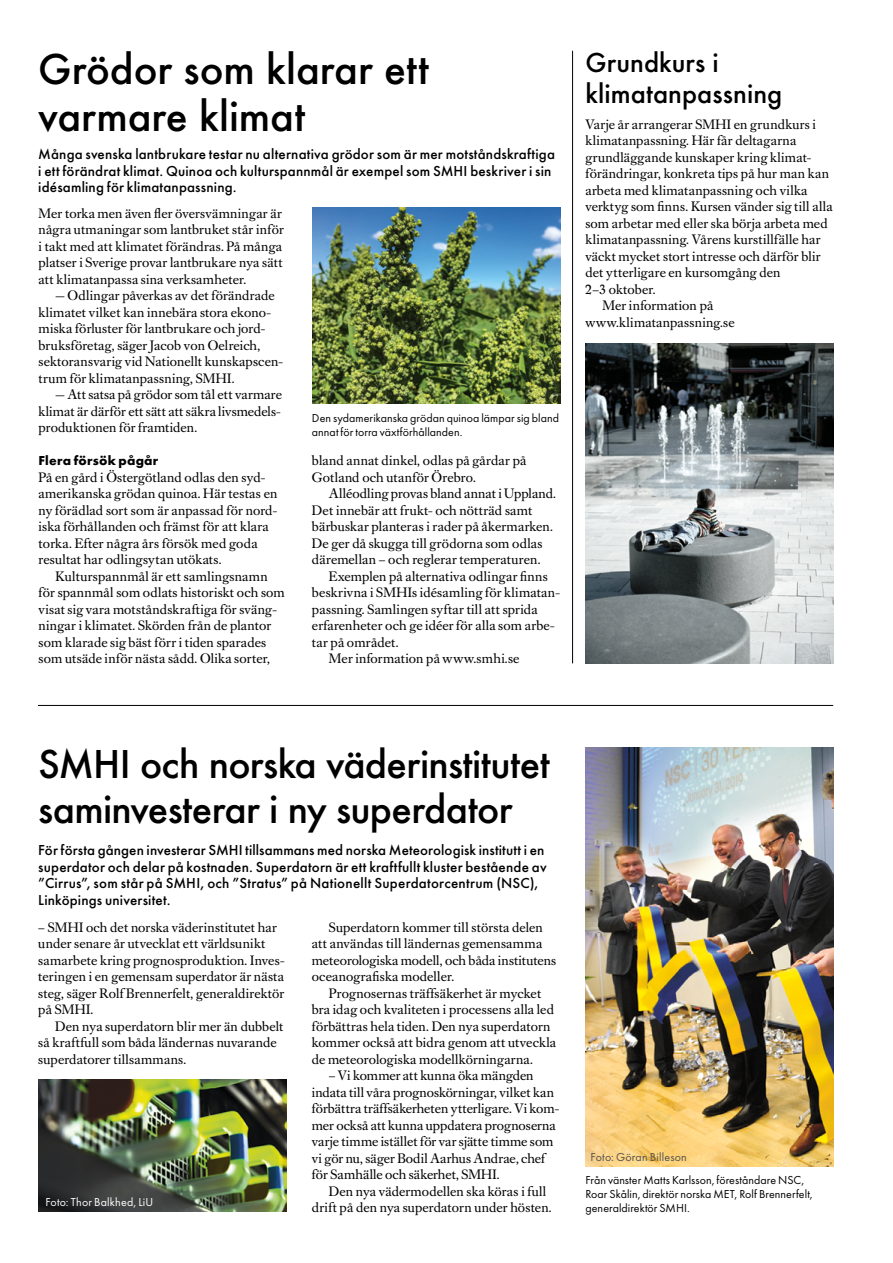
<style>
.page{position:relative;width:893px;height:1263px;background:#fff}
.page>*{position:absolute;margin:0;border:0;box-sizing:border-box;transform-origin:0 0}
.t1{font:500 45px/47.2px "Futura EFOP";color:#000}
.t2{font:500 42px/45px "Futura EFOP";letter-spacing:-.015em;color:#000}
.t3{font:500 28.5px/31.5px "Futura EFOP";color:#000}
.t4{font:500 15px/16.5px "Futura EFOP";letter-spacing:.01em;color:#000}
.t5{font:13.5px/16.5px "Caslon Book BE";letter-spacing:.015em;color:#000}
.t6{font:700 13.5px "Futura EFOP";letter-spacing:.015em;color:#000}
.t7{font:12px/14.2px "Futura EFOP";letter-spacing:.005em;color:#000}
.t8{font:12px "Futura EFOP";letter-spacing:.015em;color:#fff}
.t9{font:12px "Futura EFOP";letter-spacing:.015em;color:#54504d}
</style>
<div class="page">
<img style="left:38px;top:1080px;width:248px;height:132px">
<img style="left:585px;top:747px;width:248px;height:419px">
<img style="left:585px;top:344px;width:248px;height:319px">
<hr style="left:572px;top:51px;width:1px;height:612px;background:#000">
<hr style="left:38px;top:705px;width:795px;height:1px;background:#000">
<img style="left:312px;top:207px;width:248px;height:197px">
<h1 class="t1" style="left:38px;top:45px;width:392px">Grödor som klarar ett varmare klimat</h1>
<p class="t4" style="left:38px;top:146px;width:518px">Många svenska lantbrukare testar nu alternativa grödor som är mer motståndskraftiga i ett förändrat klimat. Quinoa och kulturspannmål är exempel som SMHI beskriver i sin idésamling för klimatanpassning.</p>
<p class="t5" style="left:39px;top:205px;width:247px">Mer torka men även fler översvämningar är några utmaningar som lantbruket står inför i takt med att klimatet förändras. På många platser i Sverige provar lantbrukare nya sätt att klimatanpassa sina verksamheter.</p>
<p class="t5" style="left:39px;top:287px;width:246px;text-indent:17px">— Odlingar påverkas av det förändrade klimatet vilket kan innebära stora ekono&shy;miska förluster för lantbrukare och jord&shy;bruksföretag, säger Jacob von Oelreich, sektoransvarig vid Nationellt kunskapscen&shy;trum för klimatanpassning, SMHI.</p>
<p class="t5" style="left:39px;top:386px;width:245px;text-align:justify;text-indent:17px">— Att satsa på grödor som tål ett varmare klimat är därför ett sätt att säkra livsmedels&shy;produktionen för framtiden.</p>
<p class="t6" style="left:39px;top:452px;width:121px">Flera försök pågår</p>
<p class="t5" style="left:39px;top:469px;width:240px">På en gård i Östergötland odlas den syd&shy;amerikanska grödan quinoa. Här testas en ny förädlad sort som är anpassad för nord&shy;iska förhållanden och främst för att klara torka. Efter några års försök med goda resultat har odlingsytan utökats.</p>
<p class="t5" style="left:39px;top:568px;width:248px;text-indent:17px">Kulturspannmål är ett samlingsnamn för spannmål som odlats historiskt och som visat sig vara motståndskraftiga för sväng&shy;ningar i klimatet. Skörden från de plantor som klarade sig bäst förr i tiden sparades som utsäde inför nästa sådd. Olika sorter,</p>
<p class="t7" style="left:312px;top:411px;width:249px">Den sydamerikanska grödan quinoa lämpar sig bland annat för torra växtförhållanden.</p>
<p class="t5" style="left:312px;top:452px;width:216px">bland annat dinkel, odlas på gårdar på<br>Gotland och utanför Örebro.</p>
<p class="t5" style="left:312px;top:485px;width:245px;text-indent:17px">Alléodling provas bland annat i Uppland.<br>Det innebär att frukt- och nötträd samt bärbuskar planteras i rader på åkermarken.<br>De ger då skugga till grödorna som odlas däremellan – och reglerar temperaturen.</p>
<p class="t5" style="left:329px;top:568px;width:220px">Exemplen på alternativa odlingar finns</p>
<p class="t5" style="left:312px;top:584px;width:249px">beskrivna i SMHIs idésamling för klimatan-</p>
<p class="t5" style="left:312px;top:601px;width:227px">passning. Samlingen syftar till att sprida</p>
<p class="t5" style="left:312px;top:617px;width:244px">erfarenheter och ge idéer för alla som arbe-</p>
<p class="t5" style="left:312px;top:634px;width:88px">tar på området.</p>
<p class="t5" style="left:329px;top:650px;width:192px">Mer information på www.smhi.se</p>
<h3 class="t3" style="left:585px;top:46px;width:198px">Grundkurs i klimatanpassning</h3>
<p class="t5" style="left:585px;top:116px;width:232px">Varje år arrangerar SMHI en grundkurs i</p>
<p class="t5" style="left:585px;top:133px;width:212px">klimatanpassning. Här får deltagarna</p>
<p class="t5" style="left:585px;top:149px;width:227px">grundläggande kunskaper kring klimat-</p>
<p class="t5" style="left:585px;top:166px;width:245px">förändringar, konkreta tips på hur man kan</p>
<p class="t5" style="left:585px;top:182px;width:223px">arbeta med klimatanpassning och vilka</p>
<p class="t5" style="left:585px;top:199px;width:249px">verktyg som finns. Kursen vänder sig till alla</p>
<p class="t5" style="left:585px;top:215px;width:244px">som arbetar med eller ska börja arbeta med</p>
<p class="t5" style="left:585px;top:232px;width:237px">klimatanpassning. Vårens kurstillfälle har</p>
<p class="t5" style="left:585px;top:248px;width:237px">väckt mycket stort intresse och därför blir</p>
<p class="t5" style="left:585px;top:265px;width:196px">det ytterligare en kursomgång den</p>
<p class="t5" style="left:585px;top:281px;width:72px">2–3 oktober.</p>
<p class="t5" style="left:602px;top:298px;width:112px">Mer information på</p>
<p class="t5" style="left:585px;top:314px;width:151px">www.klimatanpassning.se</p>
<h2 class="t2" style="left:38px;top:741px;width:513px">SMHI och norska väderinstitutet saminvesterar i ny superdator</h2>
<p class="t4" style="left:38px;top:842px;width:510px">För första gången investerar SMHI tillsammans med norska Meteorologisk institutt i en superdator och delar på kostnaden. Superdatorn är ett kraftfullt kluster bestående av ”Cirrus”, som står på SMHI, och ”Stratus” på Nationellt Superdatorcentrum (NSC), Linköpings universitet.</p>
<p class="t5" style="left:312px;top:919px;width:246px;text-indent:17px">Superdatorn kommer till största delen att användas till ländernas gemensamma meteorologiska modell, och båda institutens oceanografiska modeller.</p>
<p class="t5" style="left:312px;top:985px;width:246px;text-indent:17px">Prognosernas träffsäkerhet är mycket bra idag och kvaliteten i processens alla led förbättras hela tiden. Den nya superdatorn kommer också att bidra genom att utveckla de meteorologiska modellkörningarna.</p>
<p class="t5" style="left:312px;top:1067px;width:249px;text-indent:17px">– Vi kommer att kunna öka mängden indata till våra prognoskörningar, vilket kan förbättra träffsäkerheten ytterligare. Vi kom&shy;mer också att kunna uppdatera prognoserna varje timme istället för var sjätte timme som vi gör nu, säger Bodil Aarhus Andrae, chef för Samhälle och säkerhet, SMHI.</p>
<p class="t5" style="left:312px;top:1183px;width:241px;text-indent:17px">Den nya vädermodellen ska köras i full drift på den nya superdatorn under hösten.</p>
<p class="t5" style="left:38px;top:919px;width:248px">– SMHI och det norska väderinstitutet har under senare år utvecklat ett världsunikt samarbete kring prognosproduktion. Inves&shy;teringen i en gemensam superdator är nästa steg, säger Rolf Brennerfelt, generaldirektör på SMHI.</p>
<p class="t5" style="left:38px;top:1018px;width:247px;text-indent:17px">Den nya superdatorn blir mer än dubbelt så kraftfull som båda ländernas nuvarande superdatorer tillsammans.</p>
<p class="t8" style="left:45px;top:1195px;width:110px">Foto: Thor Balkhed, LiU</p>
<p class="t9" style="left:591px;top:1150px;width:98px">Foto: Göran Billeson</p>
<p class="t7" style="left:585px;top:1172px;width:229px">Från vänster Matts Karlsson, föreståndare NSC,<br>Roar Skålin, direktör norska MET, Rolf Brennerfelt, generaldirektör SMHI.</p>
</div>
